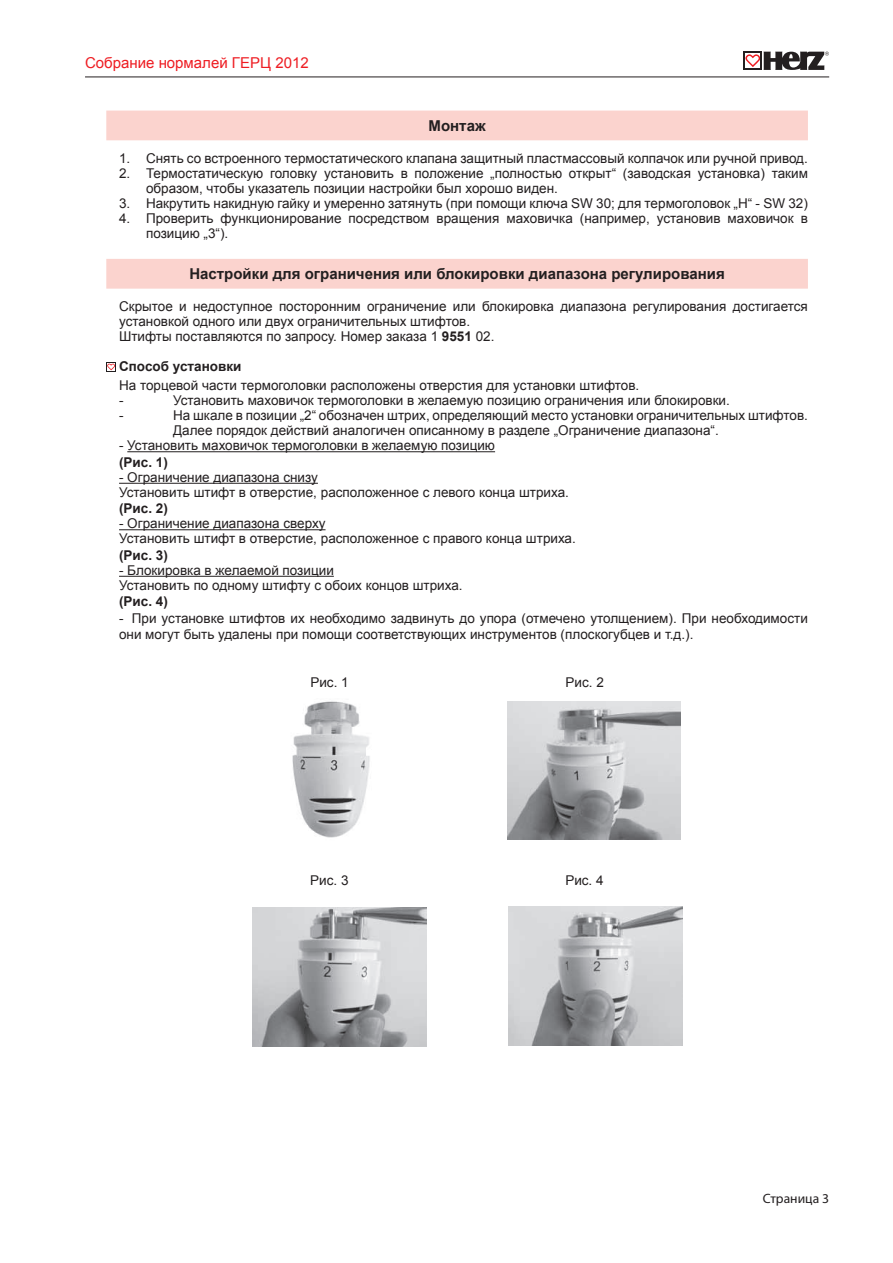
<style>
.page{position:relative;width:893px;height:1263px;background:#fff}
.page>*{position:absolute;margin:0;border:0;box-sizing:border-box;transform-origin:0 0}
.t1{font:700 15px "Arial";color:#231f20}
.t2{font:15px "Arial";color:#ee1d23}
.t3{font:13.5px/15px "Arial";color:#231f20}
.t4{font:700 13.5px "Arial";color:#231f20}
.t5{font:13.5px "Myriad Pro";color:#231f20}
.s1{font-weight:700}
</style>
<div class="page">
<svg style="left:744px;top:52px;width:85px;height:18px"></svg>
<hr style="left:85px;top:77px;width:744px;height:1px;background:#231f20">
<svg style="left:106px;top:111px;width:702px;height:178px"></svg>
<hr style="left:127px;top:451px;width:368px;height:1px;background:#231f20">
<hr style="left:119px;top:483px;width:199px;height:1px;background:#231f20">
<hr style="left:119px;top:529px;width:207px;height:1px;background:#231f20">
<hr style="left:119px;top:576px;width:215px;height:1px;background:#231f20">
<svg style="left:106px;top:362px;width:10px;height:10px"></svg>
<img style="left:508px;top:702px;width:172px;height:137px">
<img style="left:292px;top:701px;width:78px;height:137px">
<img style="left:253px;top:908px;width:173px;height:139px">
<img style="left:509px;top:907px;width:173px;height:139px">
<p class="t2" style="left:85px;top:53px;width:225px">Собрание нормалей ГЕРЦ 2012</p>
<p class="t1" style="left:429px;top:116px;width:59px">Монтаж</p>
<p class="t3" style="left:119px;top:151px;width:690px">1. Снять со встроенного термостатического клапана защитный пластмассовый колпачок или ручной привод.</p>
<p class="t3" style="left:146px;top:166px;width:663px;text-indent:-27px">2. Термостатическую головку установить в положение „полностью открыт“ (заводская установка) таким образом, чтобы указатель позиции настройки был хорошо виден.</p>
<p class="t3" style="left:119px;top:196px;width:690px">3. Накрутить накидную гайку и умеренно затянуть (при помощи ключа SW 30; для термоголовок „H“ - SW 32)</p>
<p class="t3" style="left:146px;top:211px;width:663px;text-indent:-27px">4. Проверить функционирование посредством вращения маховичка (например, установив маховичок в позицию „3“).</p>
<p class="t1" style="left:189px;top:264px;width:537px">Настройки для ограничения или блокировки диапазона регулирования</p>
<p class="t3" style="left:119px;top:299px;width:690px">Скрытое и недоступное посторонним ограничение или блокировка диапазона регулирования достигается установкой одного или двух ограничительных штифтов.<br>Штифты поставляются по запросу. Номер заказа 1 <span class="s1">9551</span> 02.</p>
<p class="t4" style="left:119px;top:357px;width:124px">Способ установки</p>
<p class="t3" style="left:119px;top:378px;width:522px">На торцевой части термоголовки расположены отверстия для установки штифтов. -</p>
<p class="t3" style="left:173px;top:393px;width:558px">Установить маховичок термоголовки в желаемую позицию ограничения или блокировки.</p>
<p class="t3" style="left:119px;top:408px;width:6px">-</p>
<p class="t3" style="left:173px;top:408px;width:636px">На шкале в позиции „2“ обозначен штрих, определяющий место установки ограничительных штифтов.<br>Далее порядок действий аналогичен описанному в разделе „Ограничение диапазона“.</p>
<p class="t3" style="left:119px;top:438px;width:378px">- Установить маховичок термоголовки в желаемую позицию</p>
<p class="t4" style="left:119px;top:453px;width:50px">(Рис. 1)</p>
<p class="t3" style="left:119px;top:470px;width:451px">- Ограничение диапазона снизу<br>Установить штифт в отверстие, расположенное с левого конца штриха.</p>
<p class="t4" style="left:119px;top:500px;width:50px">(Рис. 2)</p>
<p class="t3" style="left:119px;top:516px;width:458px">- Ограничение диапазона сверху<br>Установить штифт в отверстие, расположенное с правого конца штриха.</p>
<p class="t4" style="left:119px;top:546px;width:50px">(Рис. 3)</p>
<p class="t3" style="left:119px;top:563px;width:345px">- Блокировка в желаемой позиции<br>Установить по одному штифту с обоих концов штриха.</p>
<p class="t4" style="left:119px;top:593px;width:50px">(Рис. 4)</p>
<p class="t3" style="left:119px;top:610px;width:690px;line-height:16.5px">- При установке штифтов их необходимо задвинуть до упора (отмечено утолщением). При необходимости они могут быть удалены при помощи соответствующих инструментов (плоскогубцев и т.д.).</p>
<p class="t3" style="left:310px;top:675px;width:40px">Рис. 1</p>
<p class="t3" style="left:566px;top:675px;width:40px">Рис. 2</p>
<p class="t3" style="left:310px;top:873px;width:40px">Рис. 3</p>
<p class="t3" style="left:565px;top:873px;width:40px">Рис. 4</p>
<p class="t5" style="left:763px;top:1190px;width:68px">Страница 3</p>
</div>
